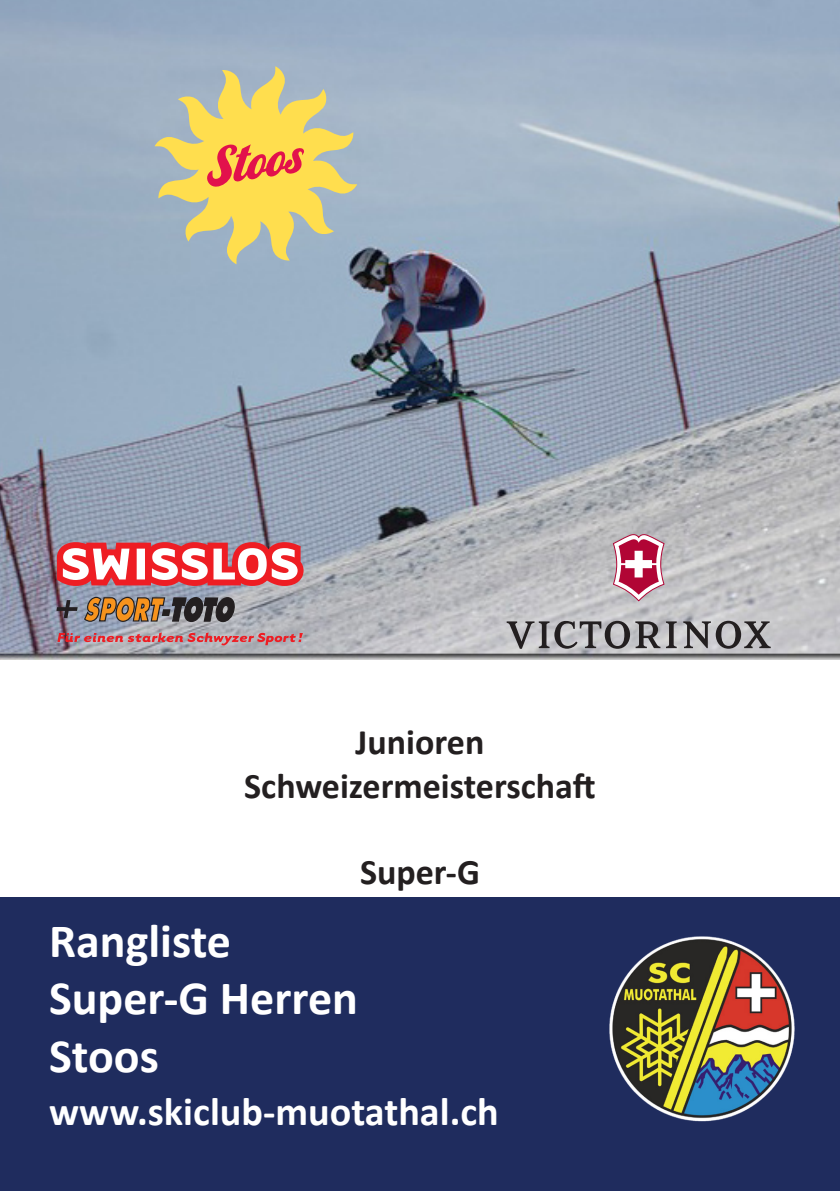
<style>
.page{position:relative;width:840px;height:1191px;background:#fff}
.page>*{position:absolute;margin:0;border:0;box-sizing:border-box;transform-origin:0 0}
.t1{font:700 48px/57.6px "Calibri";color:#fff}
.t2{font:700 40.2px "Calibri";color:#fff}
.t3{font:700 36px/43.2px "Calibri";color:#231f20;text-align:center}
</style>
<div class="page">
<div style="left:0;top:898px;width:839px;height:293px;background:#1f2c5e"></div>
<img style="left:0;top:0;width:839px;height:659px">
<img style="left:609px;top:936px;width:186px;height:186px">
<svg style="left:154px;top:66px;width:203px;height:198px;background:#babea2"></svg>
<svg style="left:198px;top:109px;width:115px;height:112px;background:#f8c251"></svg>
<svg style="left:506px;top:621px;width:264px;height:28px;background:#929193"></svg>
<svg style="left:612px;top:534px;width:52px;height:67px"></svg>
<svg style="left:57px;top:542px;width:246px;height:44px"></svg>
<svg style="left:56px;top:596px;width:179px;height:26px;background:#7e6b5a"></svg>
<svg style="left:57px;top:632px;width:246px;height:13px;background:#be848c"></svg>
<p class="t3" style="left:244px;top:721px;width:353px">Junioren<br>Schweizermeisterschaft</p>
<p class="t3" style="left:360px;top:850px;width:121px">Super-G</p>
<h1 class="t1" style="left:49px;top:912px;width:310px">Rangliste<br>Super-G Herren<br>Stoos</h1>
<p class="t2" style="left:49px;top:1086px;width:451px">www.skiclub-muotathal.ch</p>
</div>
